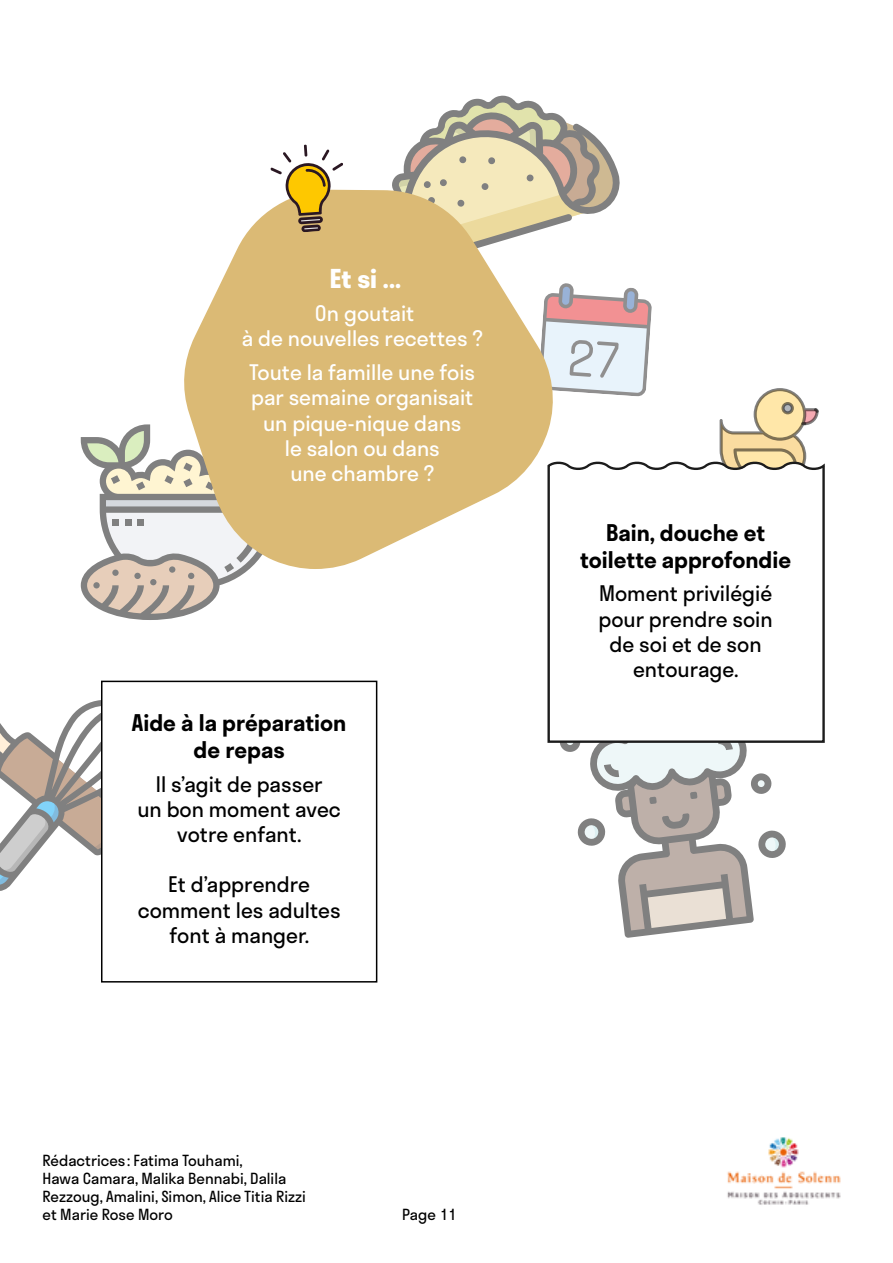
<style>
.page{position:relative;width:893px;height:1263px;background:#fff}
.page>*{position:absolute;margin:0;border:0;box-sizing:border-box;transform-origin:0 0}
.t1{font:700 25.5px "Stratos";color:#fff}
.t2{font:600 22.5px/27px "Stratos";color:#000;text-align:center}
.t3{font:21px/25.2px "Stratos";color:#000;text-align:center}
.t4{font:21px/25.2px "Stratos";color:#fff;text-align:center}
.t5{font:15px/18px "Stratos";color:#000}
</style>
<div class="page">
<img style="left:727px;top:1137px;width:114px;height:68px">
<svg style="left:557px;top:283px;width:95px;height:114px;background:#dad1d6"></svg>
<svg style="left:0;top:700px;width:101px;height:191px"></svg>
<div style="left:101px;top:681px;width:276px;height:301px;border:2px solid #000"></div>
<svg style="left:560px;top:744px;width:226px;height:194px"></svg>
<svg style="left:392px;top:96px;width:228px;height:129px"></svg>
<svg style="left:81px;top:424px;width:168px;height:196px"></svg>
<svg style="left:181px;top:190px;width:376px;height:379px;fill:#dbba75"></svg>
<svg style="left:720px;top:388px;width:99px;height:70px"></svg>
<svg style="left:545px;top:458px;width:280px;height:286px"></svg>
<svg style="left:270px;top:144px;width:73px;height:88px"></svg>
<p class="t1" style="left:330px;top:258px;width:73px">Et si ...</p>
<p class="t4" style="left:242px;top:300px;width:243px">On goutait<br>à de nouvelles recettes ?</p>
<p class="t4" style="left:249px;top:359px;width:227px">Toute la famille une fois par semaine organisait un pique-nique dans<br>le salon ou dans<br>une chambre ?</p>
<p class="t2" style="left:132px;top:709px;width:216px">Aide à la préparation de repas</p>
<p class="t3" style="left:137px;top:771px;width:205px">Il s’agit de passer<br>un bon moment avec votre enfant.</p>
<p class="t3" style="left:138px;top:871px;width:205px">Et d’apprendre comment les adultes font à manger.</p>
<p class="t5" style="left:43px;top:1151px;width:265px">Rédactrices: Fatima Touhami,<br>Hawa Camara, Malika Bennabi, Dalila<br>Rezzoug, Amalini, Simon, Alice Titia Rizzi et Marie Rose Moro</p>
<p class="t5" style="left:402px;top:1205px;width:56px">Page 11</p>
<p class="t2" style="left:580px;top:518px;width:212px">Bain, douche et toilette approfondie</p>
<p class="t3" style="left:598px;top:580px;width:176px">Moment privilégié pour prendre soin de soi et de son entourage.</p>
</div>
